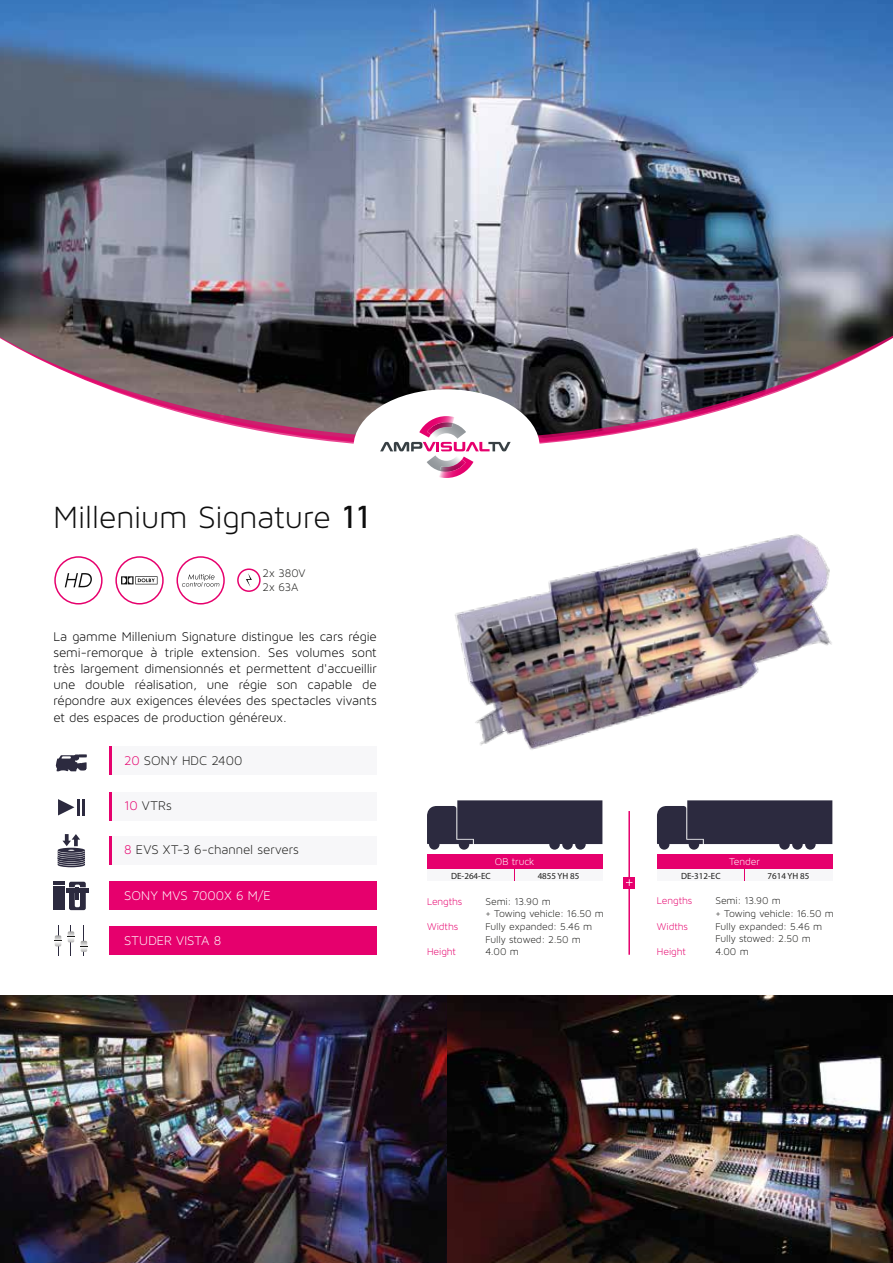
<style>
.page{position:relative;width:893px;height:1263px;background:#fff}
.page>*{position:absolute;margin:0;border:0;box-sizing:border-box;transform-origin:0 0}
.t1{font:33px "Maven Pro Light 300";letter-spacing:-.01em;color:#0e0e0e}
.t2{font:13.5px/16.2px "Maven Pro Light 300";letter-spacing:-.005em;color:#000;text-align:justify}
.t3{font:13.5px "Maven Pro Light 300";color:#1d1d1b}
.t4{font:13.5px "Maven Pro Light 300";letter-spacing:.005em;color:#fff}
.t5{font:11.85px/14.1px "Maven Pro Light 300";color:#1d1d1b}
.t6{font:10.5px/12.6px "Maven Pro Light 300";letter-spacing:-.01em;color:#1d1d1b}
.t7{font:10.5px "Maven Pro Light 300";letter-spacing:-.005em;color:#e6006d}
.t8{font:10.5px "Maven Pro Light 300";letter-spacing:-.005em;color:#fff}
.t9{font:9px "Myriad Pro";color:#1d1d1b}
.s1{font-family:"Maven Pro";font-weight:500}
.s2{color:#e6006d}
</style>
<div class="page">
<img style="left:0;top:0;width:893px;height:324px">
<svg style="left:0;top:324px;width:893px;height:632px"></svg>
<img style="left:441px;top:499px;width:415px;height:277px">
<div style="left:353px;top:389px;width:187px;height:116px;background:#fff;border-radius:50%"></div>
<svg style="left:380px;top:416px;width:131px;height:62px"></svg>
<div style="left:115px;top:556px;width:49px;height:48px;border:2px solid #e6006d;border-radius:50%"></div>
<svg style="left:121px;top:576px;width:36px;height:8px"></svg>
<div style="left:54px;top:556px;width:49px;height:48px;border:2px solid #e6006d;border-radius:50%"></div>
<svg style="left:65px;top:573px;width:27px;height:14px"></svg>
<div style="left:176px;top:556px;width:49px;height:48px;border:2px solid #e6006d;border-radius:50%"></div>
<svg style="left:182px;top:574px;width:37px;height:13px"></svg>
<div style="left:237px;top:568px;width:24px;height:24px;border:2px solid #e6006d;border-radius:50%"></div>
<svg style="left:246px;top:573px;width:6px;height:14px"></svg>
<div style="left:427px;top:868px;width:175px;height:13px;background:#f7f7f9"></div>
<svg style="left:514px;top:868px;width:1px;height:13px"></svg>
<svg style="left:427px;top:800px;width:175px;height:50px"></svg>
<hr style="left:628px;top:811px;width:2px;height:144px;background:#e6006d">
<div style="left:427px;top:854px;width:175px;height:14px;background:#e6006d"></div>
<div style="left:657px;top:868px;width:175px;height:13px;background:#f7f7f9"></div>
<svg style="left:744px;top:868px;width:1px;height:13px"></svg>
<svg style="left:657px;top:800px;width:175px;height:50px"></svg>
<div style="left:657px;top:854px;width:175px;height:14px;background:#e6006d"></div>
<div style="left:623px;top:877px;width:12px;height:11px;background:#e6006d"></div>
<svg style="left:626px;top:879px;width:6px;height:7px"></svg>
<div style="left:109px;top:836px;width:268px;height:29px;background:#f7f7f9"></div>
<hr style="left:109px;top:836px;width:2px;height:29px;background:#e6006d">
<div style="left:109px;top:792px;width:268px;height:28px;background:#f7f7f9"></div>
<hr style="left:109px;top:792px;width:2px;height:28px;background:#e6006d">
<hr style="left:71px;top:925px;width:1px;height:31px;background:#2c2a3f">
<hr style="left:58px;top:925px;width:1px;height:31px;background:#2c2a3f">
<hr style="left:84px;top:925px;width:1px;height:31px;background:#2c2a3f">
<svg style="left:54px;top:931px;width:34px;height:21px"></svg>
<svg style="left:58px;top:799px;width:16px;height:16px"></svg>
<hr style="left:77px;top:799px;width:3px;height:16px;background:#2c2a3f">
<hr style="left:82px;top:799px;width:3px;height:16px;background:#2c2a3f">
<svg style="left:56px;top:754px;width:31px;height:17px"></svg>
<div style="left:66px;top:888px;width:23px;height:5px;background:#2c2a3f"></div>
<svg style="left:53px;top:882px;width:33px;height:28px"></svg>
<svg style="left:58px;top:834px;width:27px;height:33px"></svg>
<div style="left:109px;top:747px;width:268px;height:28px;background:#f7f7f9"></div>
<div style="left:109px;top:882px;width:268px;height:28px;background:#e6006d"></div>
<div style="left:109px;top:927px;width:268px;height:28px;background:#e6006d"></div>
<hr style="left:109px;top:747px;width:2px;height:28px;background:#e6006d">
<img style="left:446px;top:995px;width:447px;height:268px">
<img style="left:0;top:995px;width:446px;height:268px">
<h1 class="t1" style="left:54px;top:499px;width:318px">Millenium Signature <span class="s1">11</span></h1>
<p class="t5" style="left:263px;top:566px;width:45px">2x 380V<br>2x 63A</p>
<p class="t2" style="left:53px;top:628px;width:325px">La gamme Millenium Signature distingue les cars régie semi-remorque à triple extension. Ses volumes sont très largement dimensionnés et permettent d'accueillir une double réalisation, une régie son capable de répondre aux exigences élevées des spectacles vivants et des espaces de production généreux.</p>
<p class="t3" style="left:124px;top:753px;width:120px"><span class="s2">20</span> SONY HDC 2400</p>
<p class="t3" style="left:124px;top:798px;width:49px"><span class="s2">10</span> VTRs</p>
<p class="t3" style="left:124px;top:843px;width:176px"><span class="s2">8</span> EVS XT-3 6-channel servers</p>
<p class="t4" style="left:124px;top:888px;width:148px">SONY MVS 7000X 6 M/E</p>
<p class="t4" style="left:124px;top:933px;width:98px">STUDER VISTA 8</p>
<p class="t8" style="left:495px;top:856px;width:41px">OB truck</p>
<p class="t9" style="left:451px;top:870px;width:41px">DE-264-EC</p>
<p class="t9" style="left:538px;top:870px;width:43px">4855 YH 85</p>
<p class="t7" style="left:427px;top:895px;width:37px">Lengths</p>
<p class="t6" style="left:485px;top:895px;width:120px">Semi: 13.90 m<br>+ Towing vehicle: 16.50 m</p>
<p class="t7" style="left:427px;top:921px;width:33px">Widths</p>
<p class="t6" style="left:485px;top:920px;width:108px">Fully expanded: 5.46 m<br>Fully stowed: 2.50 m</p>
<p class="t7" style="left:427px;top:946px;width:30px">Height</p>
<p class="t6" style="left:485px;top:945px;width:35px">4.00 m</p>
<p class="t8" style="left:729px;top:856px;width:32px">Tender</p>
<p class="t9" style="left:681px;top:870px;width:41px">DE-312-EC</p>
<p class="t9" style="left:768px;top:870px;width:43px">7614 YH 85</p>
<p class="t7" style="left:657px;top:895px;width:37px">Lengths</p>
<p class="t6" style="left:715px;top:894px;width:120px">Semi: 13.90 m<br>+ Towing vehicle: 16.50 m</p>
<p class="t7" style="left:657px;top:920px;width:33px">Widths</p>
<p class="t6" style="left:715px;top:920px;width:108px">Fully expanded: 5.46 m<br>Fully stowed: 2.50 m</p>
<p class="t7" style="left:657px;top:946px;width:30px">Height</p>
<p class="t6" style="left:715px;top:945px;width:35px">4.00 m</p>
</div>
